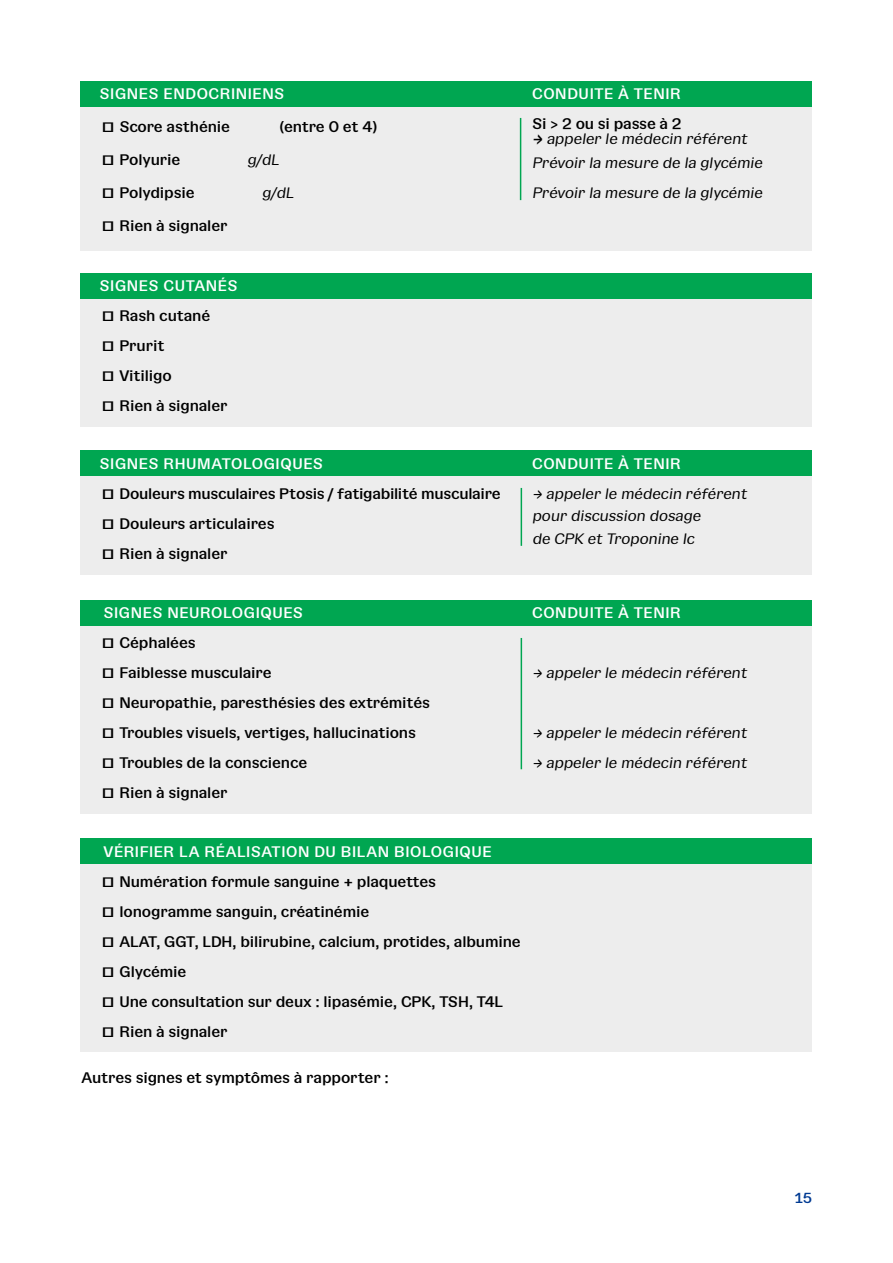
<style>
.page{position:relative;width:893px;height:1263px;background:#fff}
.page>*{position:absolute;margin:0;border:0;box-sizing:border-box;transform-origin:0 0}
.t1{font:700 15.75px/30px "Gangster Grotesk";letter-spacing:-.01em;color:#000}
.t2{font:15.75px/22.5px "Gangster Grotesk";color:#000}
.t3{font:700 15.75px/33px "Gangster Grotesk";letter-spacing:.035em;color:#fff}
.t4{font:700 15px "Gangster Grotesk";color:#003a92}
.s1{color:#000}
.s2{font-weight:700}
.s3{color:#fff}
</style>
<div class="page">
<div style="left:81px;top:98px;width:731px;height:153px;background:#ededed"></div>
<div style="left:81px;top:274px;width:731px;height:153px;background:#ededed"></div>
<div style="left:81px;top:451px;width:731px;height:123px;background:#ededed"></div>
<div style="left:81px;top:601px;width:731px;height:212px;background:#ededed"></div>
<div style="left:81px;top:839px;width:731px;height:213px;background:#ededed"></div>
<div style="left:81px;top:81px;width:731px;height:25px;background:#00a651"></div>
<div style="left:81px;top:273px;width:731px;height:26px;background:#00a651"></div>
<div style="left:81px;top:450px;width:731px;height:26px;background:#00a651"></div>
<div style="left:81px;top:600px;width:731px;height:25px;background:#00a651"></div>
<div style="left:81px;top:839px;width:731px;height:25px;background:#00a651"></div>
<hr style="left:520px;top:118px;width:1px;height:82px;background:#00a651">
<hr style="left:521px;top:488px;width:1px;height:58px;background:#00a651">
<hr style="left:521px;top:638px;width:1px;height:131px;background:#00a651">
<p class="t3" style="left:100px;top:76px;width:186px">SIGNES ENDOCRINIENS <span class="s1">☐ Score asthénie</span></p>
<p class="t1" style="left:279px;top:111px;width:100px">(entre 0 et 4)</p>
<p class="t1" style="left:101px;top:144px;width:81px">☐ Polyurie</p>
<p class="t2" style="left:247px;top:148px;width:37px">g/dL</p>
<p class="t1" style="left:101px;top:177px;width:95px">☐ Polydipsie</p>
<p class="t2" style="left:262px;top:181px;width:37px">g/dL</p>
<p class="t1" style="left:101px;top:210px;width:128px">☐ Rien à signaler</p>
<p class="t3" style="left:532px;top:76px;width:150px">CONDUITE À TENIR</p>
<p class="t1" style="left:532px;top:108px;width:151px">Si &gt; 2 ou si passe à 2</p>
<p class="t2" style="left:532px;top:126px;width:235px;line-height:24px"><span class="s2">→</span> appeler le médecin référent<br>Prévoir la mesure de la glycémie</p>
<p class="t2" style="left:532px;top:181px;width:235px">Prévoir la mesure de la glycémie</p>
<p class="t1" style="left:100px;top:270px;width:140px"><span class="s3">SIGNES CUTANÉS </span>☐ Rash cutané<br>☐ Prurit<br>☐ Vitiligo<br>☐ Rien à signaler</p>
<p class="t1" style="left:100px;top:447px;width:403px"><span class="s3">SIGNES RHUMATOLOGIQUES<br></span>☐ Douleurs musculaires Ptosis / fatigabilité musculaire ☐ Douleurs articulaires<br>☐ Rien à signaler</p>
<p class="t3" style="left:532px;top:446px;width:150px">CONDUITE À TENIR</p>
<p class="t2" style="left:532px;top:481px;width:219px">→ appeler le médecin référent pour discussion dosage<br>de CPK et Troponine Ic</p>
<p class="t1" style="left:101px;top:597px;width:330px"><span class="s3">SIGNES NEUROLOGIQUES<br></span>☐ Céphalées<br>☐ Faiblesse musculaire<br>☐ Neuropathie, paresthésies des extrémités ☐ Troubles visuels, vertiges, hallucinations ☐ Troubles de la conscience<br>☐ Rien à signaler</p>
<p class="t3" style="left:532px;top:595px;width:150px">CONDUITE À TENIR</p>
<p class="t2" style="left:532px;top:661px;width:219px">→ appeler le médecin référent</p>
<p class="t2" style="left:532px;top:721px;width:219px">→ appeler le médecin référent</p>
<p class="t2" style="left:532px;top:751px;width:219px">→ appeler le médecin référent</p>
<p class="t1" style="left:101px;top:836px;width:421px"><span class="s3">VÉRIFIER LA RÉALISATION DU BILAN BIOLOGIQUE<br></span>☐ Numération formule sanguine + plaquettes<br>☐ Ionogramme sanguin, créatinémie<br>☐ ALAT, GGT, LDH, bilirubine, calcium, protides, albumine ☐ Glycémie<br>☐ Une consultation sur deux : lipasémie, CPK, TSH, T4L<br>☐ Rien à signaler</p>
<p class="t1" style="left:82px;top:1062px;width:309px">Autres signes et symptômes à rapporter :</p>
<p class="t4" style="left:794px;top:1186px;width:19px">15</p>
</div>
